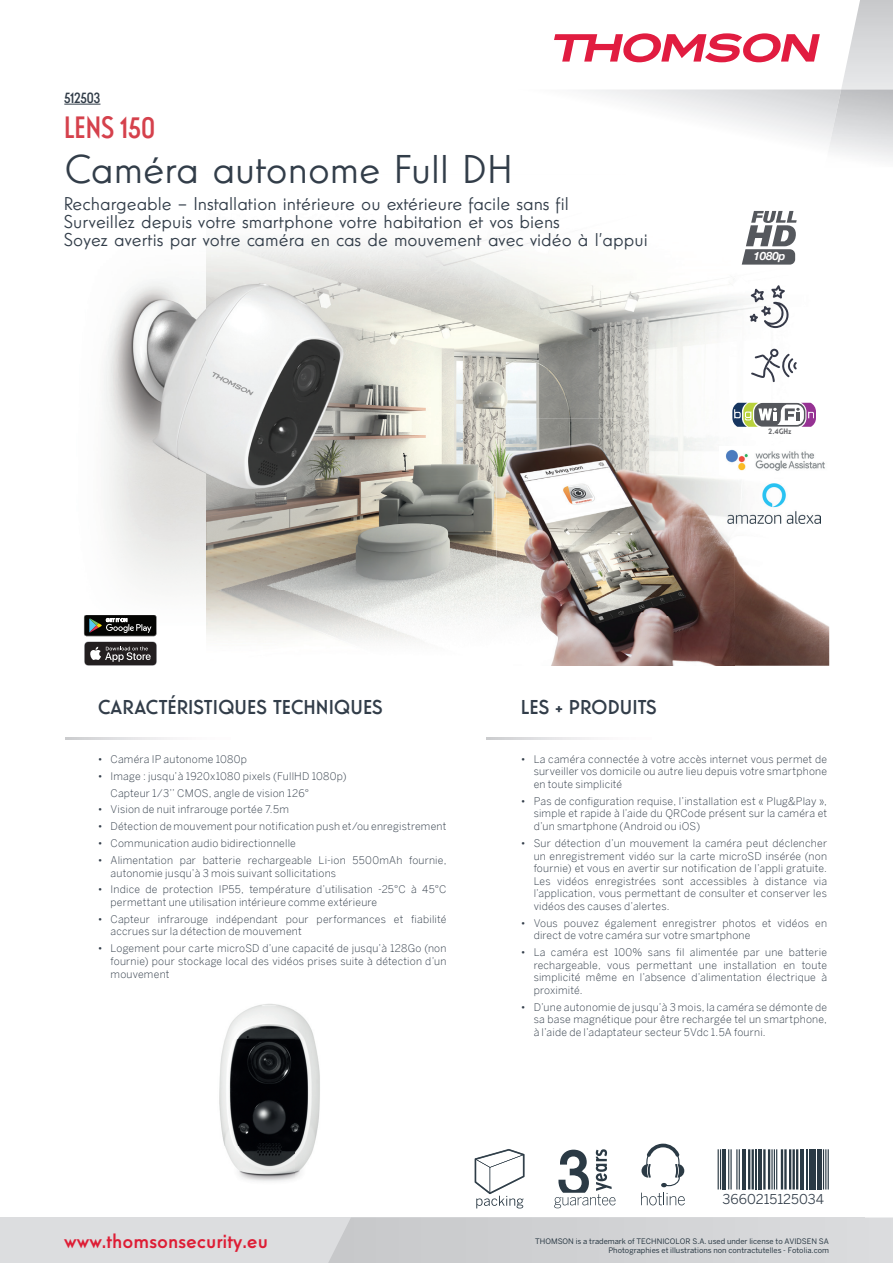
<style>
.page{position:relative;width:893px;height:1263px;background:#fff}
.page>*{position:absolute;margin:0;border:0;box-sizing:border-box;transform-origin:0 0}
.t1{font:39px "Windlesham Pro Regular 5";color:#323d49}
.t2{font:500 condensed 30px "Windlesham Pro";color:#d5414c}
.t3{font:500 20.25px "Windlesham Pro";color:#de1d35}
.t4{font:19.5px "Windlesham Pro Regular 3";color:#323d49}
.t5{font:18px/18px "Windlesham Pro Regular 5";color:#323d49}
.t6{font:500 condensed 15px "Windlesham Pro";letter-spacing:-.005em;color:#323d49}
.t7{font:13.5px "Benton Sans";color:#323d49}
.t8{font:italic 700 11.4px "Helvetica Neue";color:#fff}
.t9{font:300 10.5px/12.6px "Benton Sans";letter-spacing:.02em;color:#323d49;text-align:justify}
.t10{font:700 7.65px "Ronda IT Cby BT";color:#6c6d70}
.t11{font:7.5px/9px "Benton Sans";color:#2b3a45;text-align:right}
</style>
<div class="page">
<div style="left:0;top:1217px;width:864px;height:46px;background:#dcdddf"></div>
<svg style="left:328px;top:1217px;width:565px;height:46px"></svg>
<hr style="left:828px;top:1149px;width:1px;height:40px;background:#2b3a45">
<hr style="left:825px;top:1149px;width:1px;height:40px;background:#2b3a45">
<hr style="left:823px;top:1149px;width:1px;height:40px;background:#2b3a45">
<div style="left:817px;top:1149px;width:5px;height:40px;background:#2b3a45"></div>
<hr style="left:815px;top:1149px;width:1px;height:40px;background:#2b3a45">
<div style="left:809px;top:1149px;width:5px;height:40px;background:#2b3a45"></div>
<hr style="left:806px;top:1149px;width:2px;height:40px;background:#2b3a45">
<hr style="left:801px;top:1149px;width:3px;height:40px;background:#2b3a45">
<hr style="left:796px;top:1149px;width:2px;height:40px;background:#2b3a45">
<hr style="left:792px;top:1149px;width:3px;height:40px;background:#2b3a45">
<hr style="left:789px;top:1149px;width:2px;height:40px;background:#2b3a45">
<hr style="left:784px;top:1149px;width:3px;height:40px;background:#2b3a45">
<hr style="left:781px;top:1149px;width:2px;height:40px;background:#2b3a45">
<hr style="left:776px;top:1149px;width:1px;height:40px;background:#2b3a45">
<hr style="left:774px;top:1149px;width:1px;height:40px;background:#2b3a45">
<hr style="left:771px;top:1149px;width:2px;height:40px;background:#2b3a45">
<hr style="left:768px;top:1149px;width:2px;height:40px;background:#2b3a45">
<hr style="left:763px;top:1149px;width:3px;height:40px;background:#2b3a45">
<hr style="left:759px;top:1149px;width:3px;height:40px;background:#2b3a45">
<hr style="left:755px;top:1149px;width:1px;height:40px;background:#2b3a45">
<hr style="left:751px;top:1149px;width:3px;height:40px;background:#2b3a45">
<hr style="left:748px;top:1149px;width:2px;height:40px;background:#2b3a45">
<hr style="left:742px;top:1149px;width:4px;height:40px;background:#2b3a45">
<hr style="left:739px;top:1149px;width:1px;height:40px;background:#2b3a45">
<hr style="left:736px;top:1149px;width:1px;height:40px;background:#2b3a45">
<hr style="left:730px;top:1149px;width:2px;height:40px;background:#2b3a45">
<hr style="left:728px;top:1149px;width:1px;height:40px;background:#2b3a45">
<hr style="left:722px;top:1149px;width:4px;height:40px;background:#2b3a45">
<hr style="left:720px;top:1149px;width:1px;height:40px;background:#2b3a45">
<hr style="left:718px;top:1149px;width:1px;height:40px;background:#2b3a45">
<svg style="left:554px;top:0;width:339px;height:161px"></svg>
<svg style="left:554px;top:1149px;width:61px;height:59px"></svg>
<svg style="left:641px;top:1144px;width:44px;height:61px"></svg>
<svg style="left:475px;top:1149px;width:49px;height:59px"></svg>
<img style="left:430px;top:236px;width:381px;height:184px">
<img style="left:421px;top:420px;width:75px;height:222px">
<img style="left:83px;top:241px;width:347px;height:399px">
<hr style="left:64px;top:104px;width:36px;height:1px;background:#323d49">
<svg style="left:66px;top:737px;width:107px;height:3px"></svg>
<svg style="left:487px;top:737px;width:107px;height:3px"></svg>
<img style="left:219px;top:1004px;width:101px;height:178px">
<img style="left:496px;top:419px;width:333px;height:247px">
<svg style="left:732px;top:403px;width:84px;height:24px"></svg>
<img style="left:727px;top:483px;width:93px;height:40px">
<svg style="left:742px;top:211px;width:55px;height:54px"></svg>
<svg style="left:750px;top:285px;width:39px;height:43px"></svg>
<svg style="left:751px;top:349px;width:46px;height:33px"></svg>
<img style="left:719px;top:446px;width:110px;height:28px">
<svg style="left:84px;top:615px;width:73px;height:51px;background:#555554"></svg>
<h3 class="t6" style="left:64px;top:88px;width:38px">512503</h3>
<h2 class="t2" style="left:64px;top:108px;width:93px">LENS 150</h2>
<h1 class="t1" style="left:64px;top:143px;width:450px">Caméra autonome Full DH</h1>
<h3 class="t5" style="left:64px;top:195px;width:585px">Rechargeable – Installation intérieure ou extérieure facile sans fil<br>Surveillez depuis votre smartphone votre habitation et vos biens<br>Soyez avertis par votre caméra en cas de mouvement avec vidéo à l’appui</h3>
<p class="t8" style="left:753px;top:247px;width:34px">1080p</p>
<p class="t10" style="left:768px;top:427px;width:25px">2.4GHz</p>
<h3 class="t4" style="left:98px;top:693px;width:287px">CARACTÉRISTIQUES TECHNIQUES</h3>
<h3 class="t4" style="left:521px;top:693px;width:137px">LES + PRODUITS</h3>
<p class="t9" style="left:98px;top:752px;width:151px">• Caméra IP autonome 1080p</p>
<p class="t9" style="left:111px;top:767px;width:238px;line-height:16.8px;text-indent:-13px">• Image : jusqu’à 1920x1080 pixels (FullHD 1080p)<br>Capteur 1/3’’ CMOS, angle de vision 126°</p>
<p class="t9" style="left:98px;top:803px;width:193px">• Vision de nuit infrarouge portée 7.5m</p>
<p class="t9" style="left:98px;top:820px;width:350px">• Détection de mouvement pour notification push et/ou enregistrement</p>
<p class="t9" style="left:98px;top:837px;width:200px">• Communication audio bidirectionnelle</p>
<p class="t9" style="left:111px;top:854px;width:337px;text-indent:-13px">• Alimentation par batterie rechargeable Li-ion 5500mAh fournie, autonomie jusqu’à 3 mois suivant sollicitations</p>
<p class="t9" style="left:111px;top:883px;width:337px;text-indent:-13px">• Indice de protection IP55, température d’utilisation -25°C à 45°C permettant une utilisation intérieure comme extérieure</p>
<p class="t9" style="left:111px;top:912px;width:337px;text-indent:-13px">• Capteur infrarouge indépendant pour performances et fiabilité accrues sur la détection de mouvement</p>
<p class="t9" style="left:111px;top:942px;width:337px;text-indent:-13px">• Logement pour carte microSD d’une capacité de jusqu’à 128Go (non fournie) pour stockage local des vidéos prises suite à détection d’un mouvement</p>
<p class="t9" style="left:534px;top:752px;width:295px;text-indent:-13px">• La caméra connectée à votre accès internet vous permet de surveiller vos domicile ou autre lieu depuis votre smartphone en toute simplicité</p>
<p class="t9" style="left:534px;top:795px;width:295px;text-indent:-13px">• Pas de configuration requise, l’installation est « Plug&amp;Play », simple et rapide à l’aide du QRCode présent sur la caméra et d’un smartphone (Android ou iOS)</p>
<p class="t9" style="left:534px;top:837px;width:295px;text-indent:-13px">• Sur détection d’un mouvement la caméra peut déclencher un enregistrement vidéo sur la carte microSD insérée (non fournie) et vous en avertir sur notification de l’appli gratuite.<br>Les vidéos enregistrées sont accessibles à distance via l’application, vous permettant de consulter et conserver les vidéos des causes d’alertes.</p>
<p class="t9" style="left:534px;top:916px;width:295px;text-indent:-13px">• Vous pouvez également enregistrer photos et vidéos en direct de votre caméra sur votre smartphone</p>
<p class="t9" style="left:534px;top:946px;width:295px;text-indent:-13px">• La caméra est 100% sans fil alimentée par une batterie rechargeable, vous permettant une installation en toute simplicité même en l’absence d’alimentation électrique à proximité.</p>
<p class="t9" style="left:534px;top:1001px;width:295px;text-indent:-13px">• D’une autonomie de jusqu’à 3 mois, la caméra se démonte de sa base magnétique pour être rechargée tel un smartphone, à l’aide de l’adaptateur secteur 5Vdc 1.5A fourni.</p>
<p class="t7" style="left:722px;top:1191px;width:103px">3660215125034</p>
<h3 class="t3" style="left:64px;top:1227px;width:205px">www.thomsonsecurity.eu</h3>
<p class="t11" style="left:535px;top:1236px;width:295px">THOMSON is a trademark of TECHNICOLOR S.A. used under license to AVIDSEN SA<br>Photographies et illustrations non contractutelles - Fotolia.com</p>
</div>
